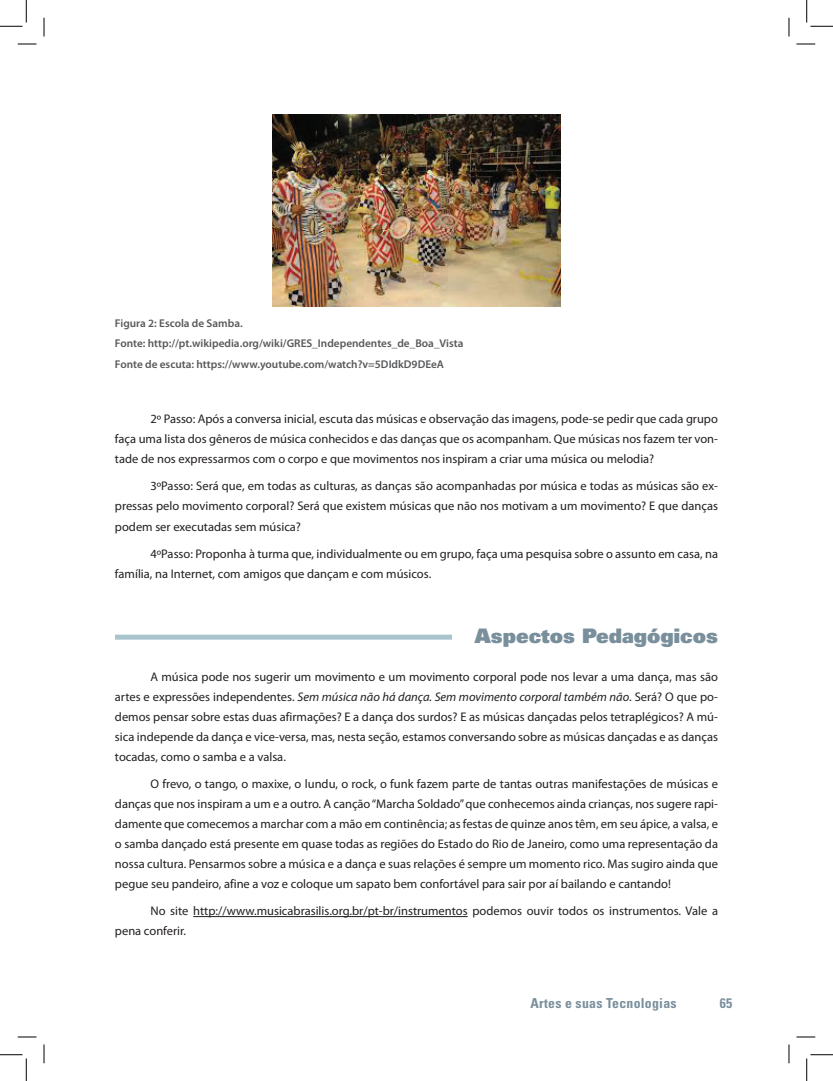
<style>
.page{position:relative;width:833px;height:1081px;background:#fff}
.page>*{position:absolute;margin:0;border:0;box-sizing:border-box;transform-origin:0 0}
.t1{font:20px "Univers LT Std X Black";color:#798f9c}
.t2{font:700 condensed 13.75px "Univers LT Std";letter-spacing:.02em;color:#798f9c}
.t3{font:12.5px/20px "Myriad Pro";color:#231f20;text-align:justify}
.t4{font:600 11.25px/20.6px "Myriad Pro";color:#57585a}
.s1{font-style:italic}
</style>
<div class="page">
<div style="left:115px;top:634px;width:336px;height:5px;background:#a8c4cc"></div>
<hr style="left:193px;top:915px;width:274px;height:1px;background:#231f20">
<img style="left:272px;top:115px;width:288px;height:191px">
<svg style="left:18px;top:43px;width:18px;height:2px"></svg>
<svg style="left:796px;top:43px;width:18px;height:2px"></svg>
<svg style="left:18px;top:1036px;width:18px;height:1px"></svg>
<svg style="left:796px;top:1036px;width:18px;height:1px"></svg>
<svg style="left:43px;top:18px;width:2px;height:18px"></svg>
<svg style="left:43px;top:1044px;width:2px;height:18px"></svg>
<svg style="left:788px;top:18px;width:1px;height:18px"></svg>
<svg style="left:788px;top:1044px;width:1px;height:18px"></svg>
<svg style="left:0;top:0;width:27px;height:27px"></svg>
<svg style="left:0;top:1054px;width:27px;height:26px"></svg>
<svg style="left:806px;top:0;width:26px;height:27px"></svg>
<svg style="left:806px;top:1054px;width:26px;height:26px"></svg>
<p class="t4" style="left:115px;top:312px;width:350px">Figura 2: Escola de Samba.<br>Fonte: http://pt.wikipedia.org/wiki/GRES_Independentes_de_Boa_Vista<br>Fonte de escuta: https://www.youtube.com/watch?v=5DIdkD9DEeA</p>
<p class="t3" style="left:115px;top:409px;width:604px;text-indent:35px">2º Passo: Após a conversa inicial, escuta das músicas e observação das imagens, pode-se pedir que cada grupo faça uma lista dos gêneros de música conhecidos e das danças que os acompanham. Que músicas nos fazem ter von&shy;tade de nos expressarmos com o corpo e que movimentos nos inspiram a criar uma música ou melodia?</p>
<p class="t3" style="left:115px;top:476px;width:604px;text-indent:35px">3ºPasso: Será que, em todas as culturas, as danças são acompanhadas por música e todas as músicas são ex&shy;pressas pelo movimento corporal? Será que existem músicas que não nos motivam a um movimento? E que danças podem ser executadas sem música?</p>
<p class="t3" style="left:115px;top:543px;width:604px;text-indent:35px">4ºPasso: Proponha à turma que, individualmente ou em grupo, faça uma pesquisa sobre o assunto em casa, na família, na Internet, com amigos que dançam e com músicos.</p>
<h1 class="t1" style="left:474px;top:622px;width:244px">Aspectos Pedagógicos</h1>
<p class="t3" style="left:115px;top:666px;width:604px;text-indent:35px">A música pode nos sugerir um movimento e um movimento corporal pode nos levar a uma dança, mas são artes e expressões independentes. <span class="s1">Sem música não há dança. Sem movimento corporal também não</span>. Será? O que po&shy;demos pensar sobre estas duas afirmações? E a dança dos surdos? E as músicas dançadas pelos tetraplégicos? A mú&shy;sica independe da dança e vice-versa, mas, nesta seção, estamos conversando sobre as músicas dançadas e as danças tocadas, como o samba e a valsa.</p>
<p class="t3" style="left:115px;top:773px;width:604px;text-indent:35px">O frevo, o tango, o maxixe, o lundu, o rock, o funk fazem parte de tantas outras manifestações de músicas e danças que nos inspiram a um e a outro. A canção “Marcha Soldado” que conhecemos ainda crianças, nos sugere rapi&shy;damente que comecemos a marchar com a mão em continência; as festas de quinze anos têm, em seu ápice, a valsa, e o samba dançado está presente em quase todas as regiões do Estado do Rio de Janeiro, como uma representação da nossa cultura. Pensarmos sobre a música e a dança e suas relações é sempre um momento rico. Mas sugiro ainda que pegue seu pandeiro, afine a voz e coloque um sapato bem confortável para sair por aí bailando e cantando!</p>
<p class="t3" style="left:115px;top:900px;width:604px;text-indent:35px">No site http://www.musicabrasilis.org.br/pt-br/instrumentos podemos ouvir todos os instrumentos. Vale a pena conferir.</p>
<p class="t2" style="left:530px;top:994px;width:147px">Artes e suas Tecnologias</p>
<p class="t2" style="left:719px;top:994px;width:14px">65</p>
</div>
